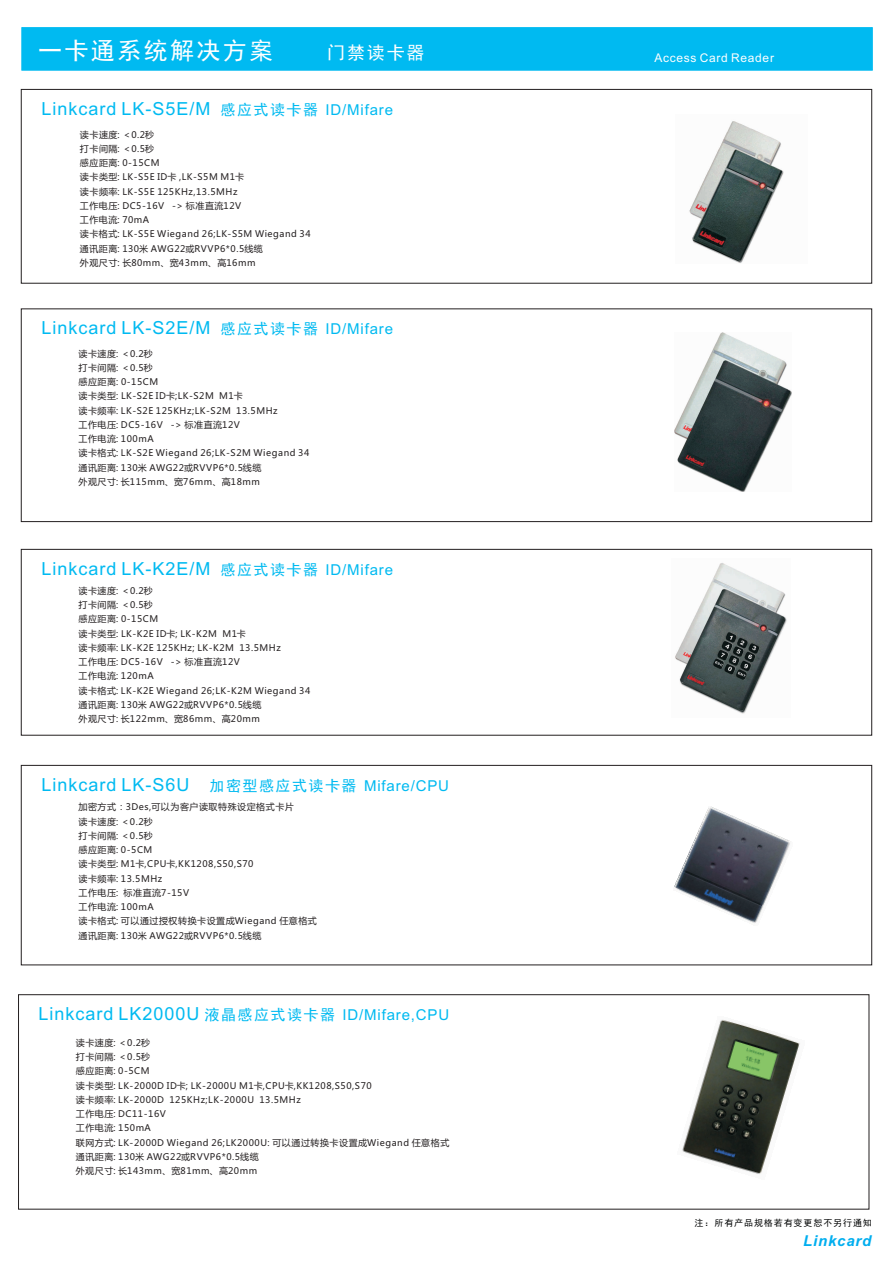
<style>
.page{position:relative;width:893px;height:1263px;background:#fff}
.page>*{position:absolute;margin:0;border:0;box-sizing:border-box;transform-origin:0 0}
.t1{font:24px "Sim Hei";letter-spacing:.1em;color:#fff}
.t2{font:18px "Arial";letter-spacing:.055em;color:#00baf1}
.t3{font:18px "Sim Hei";letter-spacing:.1em;color:#fff}
.t4{font:italic 700 15px "Arial";letter-spacing:.055em;color:#00aeef}
.t5{font:12px "Arial";letter-spacing:.055em;color:#fff}
.t6{font:9px/14.2px "Microsoft Ya Hei";letter-spacing:.06em;color:#231f20}
.t7{font:9px "Sim Hei";letter-spacing:.1em;color:#020404}
.s1{font-family:"Sim Hei";font-size:15px}
.s2{font-size:15px}
</style>
<div class="page">
<div style="left:21px;top:308px;width:851px;height:214px;border:1px solid #231f20"></div>
<div style="left:21px;top:549px;width:851px;height:187px;border:1px solid #231f20"></div>
<div style="left:21px;top:89px;width:851px;height:195px;border:1px solid #231f20"></div>
<div style="left:21px;top:27px;width:852px;height:44px;background:#00baf1"></div>
<img style="left:689px;top:121px;width:95px;height:142px">
<img style="left:675px;top:332px;width:117px;height:159px">
<img style="left:675px;top:563px;width:112px;height:151px">
<div style="left:21px;top:765px;width:851px;height:200px;border:1px solid #231f20"></div>
<div style="left:18px;top:994px;width:851px;height:215px;border:1px solid #231f20"></div>
<img style="left:674px;top:807px;width:117px;height:116px">
<img style="left:682px;top:1019px;width:118px;height:155px">
<h1 class="t1" style="left:38px;top:38px;width:237px">一卡通系统解决方案</h1>
<h2 class="t3" style="left:327px;top:44px;width:99px">门禁读卡器</h2>
<h2 class="t2" style="left:41px;top:102px;width:353px">Linkcard LK-S5E/M <span class="s1">感应式读卡器</span> <span class="s2">ID/Mifare</span></h2>
<p class="t6" style="left:80px;top:128px;width:232px">读卡速度: ＜0.2秒<br>打卡间隔: ＜0.5秒<br>感应距离: 0-15CM<br>读卡类型: LK-S5E ID卡 ,LK-S5M M1卡<br>读卡频率: LK-S5E 125KHz,13.5MHz<br>工作电压: DC5-16V -&gt; 标准直流12V<br>工作电流: 70mA<br>读卡格式: LK-S5E Wiegand 26;LK-S5M Wiegand 34通讯距离: 130米 AWG22或RVVP6*0.5线缆<br>外观尺寸: 长80mm、宽43mm、高16mm</p>
<h2 class="t2" style="left:41px;top:321px;width:353px">Linkcard LK-S2E/M <span class="s1">感应式读卡器</span> <span class="s2">ID/Mifare</span></h2>
<p class="t6" style="left:79px;top:347px;width:232px">读卡速度: ＜0.2秒<br>打卡间隔: ＜0.5秒<br>感应距离: 0-15CM<br>读卡类型: LK-S2E ID卡;LK-S2M M1卡<br>读卡频率: LK-S2E 125KHz;LK-S2M 13.5MHz<br>工作电压: DC5-16V -&gt; 标准直流12V<br>工作电流: 100mA<br>读卡格式: LK-S2E Wiegand 26;LK-S2M Wiegand 34通讯距离: 130米 AWG22或RVVP6*0.5线缆<br>外观尺寸: 长115mm、宽76mm、高18mm</p>
<h2 class="t2" style="left:41px;top:562px;width:353px">Linkcard LK-K2E/M <span class="s1">感应式读卡器</span> <span class="s2">ID/Mifare</span></h2>
<p class="t6" style="left:79px;top:584px;width:233px">读卡速度: ＜0.2秒<br>打卡间隔: ＜0.5秒<br>感应距离: 0-15CM<br>读卡类型: LK-K2E ID卡; LK-K2M M1卡<br>读卡频率: LK-K2E 125KHz; LK-K2M 13.5MHz<br>工作电压: DC5-16V -&gt; 标准直流12V<br>工作电流: 120mA<br>读卡格式: LK-K2E Wiegand 26;LK-K2M Wiegand 34通讯距离: 130米 AWG22或RVVP6*0.5线缆<br>外观尺寸: 长122mm、宽86mm、高20mm</p>
<h2 class="t2" style="left:41px;top:778px;width:409px">Linkcard LK-S6U <span class="s1">加密型感应式读卡器</span> <span class="s2">Mifare/CPU</span></h2>
<p class="t6" style="left:79px;top:801px;width:240px">加密方式：3Des,可以为客户读取特殊设定格式卡片<br>读卡速度: ＜0.2秒<br>打卡间隔: ＜0.5秒<br>感应距离: 0-5CM<br>读卡类型: M1卡,CPU卡,KK1208,S50,S70<br>读卡频率: 13.5MHz<br>工作电压: 标准直流7-15V<br>工作电流: 100mA<br>读卡格式: 可以通过授权转换卡设置成Wiegand 任意格式通讯距离: 130米 AWG22或RVVP6*0.5线缆</p>
<h2 class="t2" style="left:38px;top:1007px;width:412px">Linkcard LK2000U <span class="s1">液晶感应式读卡器</span> <span class="s2">ID/Mifare,CPU</span></h2>
<p class="t6" style="left:76px;top:1036px;width:375px">读卡速度: ＜0.2秒<br>打卡间隔: ＜0.5秒<br>感应距离: 0-5CM<br>读卡类型: LK-2000D ID卡; LK-2000U M1卡,CPU卡,KK1208,S50,S70<br>读卡频率: LK-2000D 125KHz;LK-2000U 13.5MHz<br>工作电压: DC11-16V<br>工作电流: 150mA<br>联网方式: LK-2000D Wiegand 26;LK2000U: 可以通过转换卡设置成Wiegand 任意格式通讯距离: 130米 AWG22或RVVP6*0.5线缆<br>外观尺寸: 长143mm、宽81mm、高20mm</p>
<h3 class="t5" style="left:655px;top:53px;width:121px">Access Card Reader</h3>
<p class="t7" style="left:695px;top:1218px;width:179px">注：所有产品规格若有变更恕不另行通知</p>
<h3 class="t4" style="left:803px;top:1235px;width:70px">Linkcard</h3>
</div>
